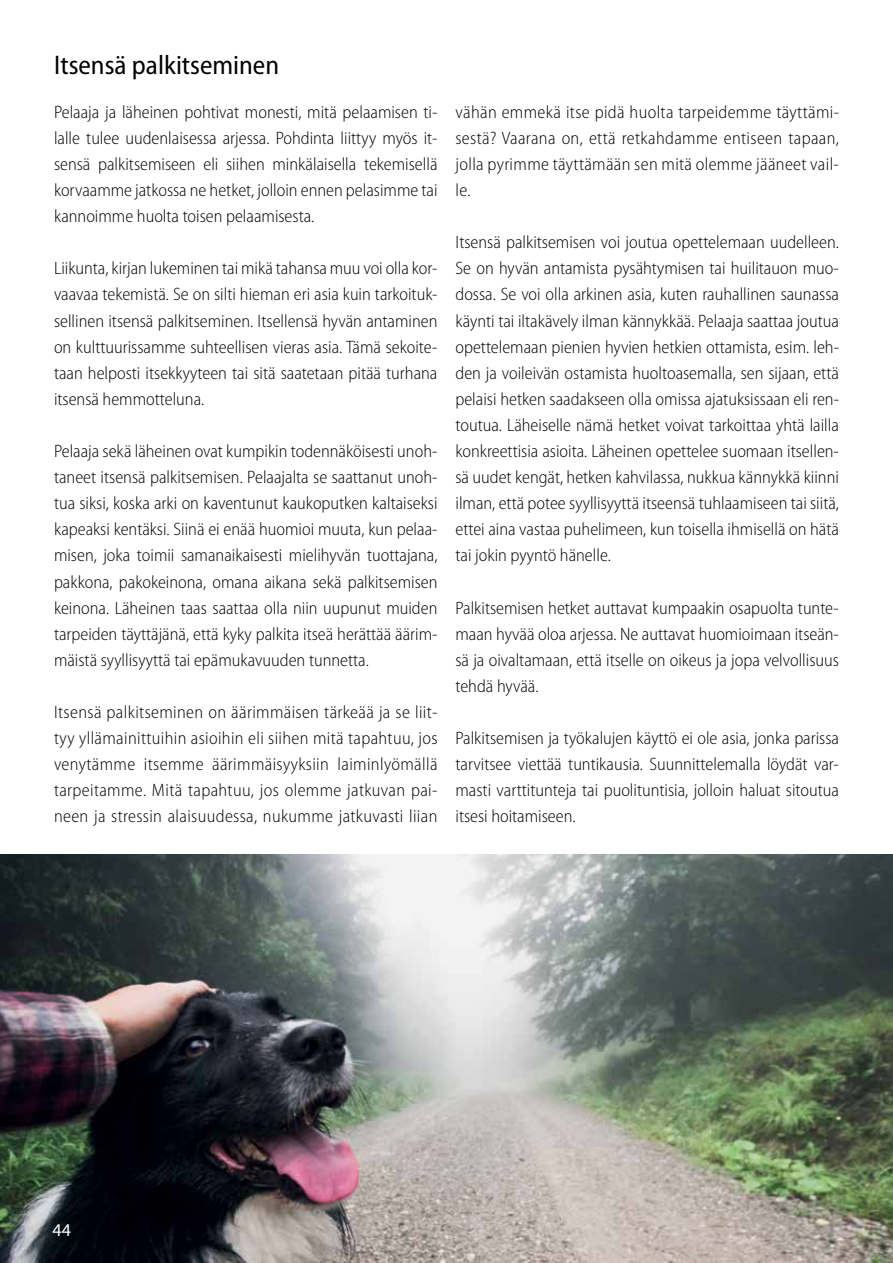
<style>
.page{position:relative;width:893px;height:1263px;background:#fff}
.page>*{position:absolute;margin:0;border:0;box-sizing:border-box;transform-origin:0 0}
.t1{font:semi-condensed 27px "Myriad Pro";color:#000}
.t2{font:300 semi-condensed 18px/26.1px "Myriad Pro";color:#000;text-align:justify}
.t3{font:18px "Myriad Pro";color:#fff}
.s1{color:#000}
</style>
<div class="page">
<img style="left:0;top:855px;width:893px;height:408px">
<h1 class="t1" style="left:54px;top:51px;width:227px">Itsensä palkitseminen</h1>
<p class="t2" style="left:54px;top:99px;width:385px">Pelaaja ja läheinen pohtivat monesti, mitä pelaamisen ti&shy;lalle tulee uudenlaisessa arjessa. Pohdinta liittyy myös it&shy;sensä palkitsemiseen eli siihen minkälaisella tekemisellä korvaamme jatkossa ne hetket, jolloin ennen pelasimme tai kannoimme huolta toisen pelaamisesta.</p>
<p class="t2" style="left:54px;top:256px;width:385px">Liikunta, kirjan lukeminen tai mikä tahansa muu voi olla kor&shy;vaavaa tekemistä. Se on silti hieman eri asia kuin tarkoituk&shy;sellinen itsensä palkitseminen. Itsellensä hyvän antaminen on kulttuurissamme suhteellisen vieras asia. Tämä sekoite&shy;taan helposti itsekkyyteen tai sitä saatetaan pitää turhana itsensä hemmotteluna.</p>
<p class="t2" style="left:54px;top:438px;width:385px">Pelaaja sekä läheinen ovat kumpikin todennäköisesti unoh&shy;taneet itsensä palkitsemisen. Pelaajalta se saattanut unoh&shy;tua siksi, koska arki on kaventunut kaukoputken kaltaiseksi kapeaksi kentäksi. Siinä ei enää huomioi muuta, kun pelaa&shy;misen, joka toimii samanaikaisesti mielihyvän tuottajana, pakkona, pakokeinona, omana aikana sekä palkitsemisen keinona. Läheinen taas saattaa olla niin uupunut muiden tarpeiden täyttäjänä, että kyky palkita itseä herättää äärim&shy;mäistä syyllisyyttä tai epämukavuuden tunnetta.</p>
<p class="t2" style="left:54px;top:699px;width:385px">Itsensä palkitseminen on äärimmäisen tärkeää ja se liit&shy;tyy yllämainittuihin asioihin eli siihen mitä tapahtuu, jos venytämme itsemme äärimmäisyyksiin laiminlyömällä tarpeitamme. Mitä tapahtuu, jos olemme jatkuvan pai&shy;neen ja stressin alaisuudessa, nukumme jatkuvasti liian</p>
<p class="t2" style="left:455px;top:99px;width:385px">vähän emmekä itse pidä huolta tarpeidemme täyttämi&shy;sestä? Vaarana on, että retkahdamme entiseen tapaan, jolla pyrimme täyttämään sen mitä olemme jääneet vail&shy;le.</p>
<p class="t2" style="left:455px;top:230px;width:385px">Itsensä palkitsemisen voi joutua opettelemaan uudelleen.<br>Se on hyvän antamista pysähtymisen tai huilitauon muo&shy;dossa. Se voi olla arkinen asia, kuten rauhallinen saunassa käynti tai iltakävely ilman kännykkää. Pelaaja saattaa joutua opettelemaan pienien hyvien hetkien ottamista, esim. leh&shy;den ja voileivän ostamista huoltoasemalla, sen sijaan, että pelaisi hetken saadakseen olla omissa ajatuksissaan eli ren&shy;toutua. Läheiselle nämä hetket voivat tarkoittaa yhtä lailla konkreettisia asioita. Läheinen opettelee suomaan itsellen&shy;sä uudet kengät, hetken kahvilassa, nukkua kännykkä kiinni ilman, että potee syyllisyyttä itseensä tuhlaamiseen tai siitä, ettei aina vastaa puhelimeen, kun toisella ihmisellä on hätä tai jokin pyyntö hänelle.</p>
<p class="t2" style="left:455px;top:595px;width:385px">Palkitsemisen hetket auttavat kumpaakin osapuolta tunte&shy;maan hyvää oloa arjessa. Ne auttavat huomioimaan itseän&shy;sä ja oivaltamaan, että itselle on oikeus ja jopa velvollisuus tehdä hyvää.</p>
<p class="t2" style="left:455px;top:725px;width:385px">Palkitsemisen ja työkalujen käyttö ei ole asia, jonka parissa tarvitsee viettää tuntikausia. Suunnittelemalla löydät var&shy;masti varttitunteja tai puolituntisia, jolloin haluat sitoutua itsesi hoitamiseen.</p>
<p class="t3" style="left:52px;top:1220px;width:43px">44 <span class="s1">44</span></p>
</div>
